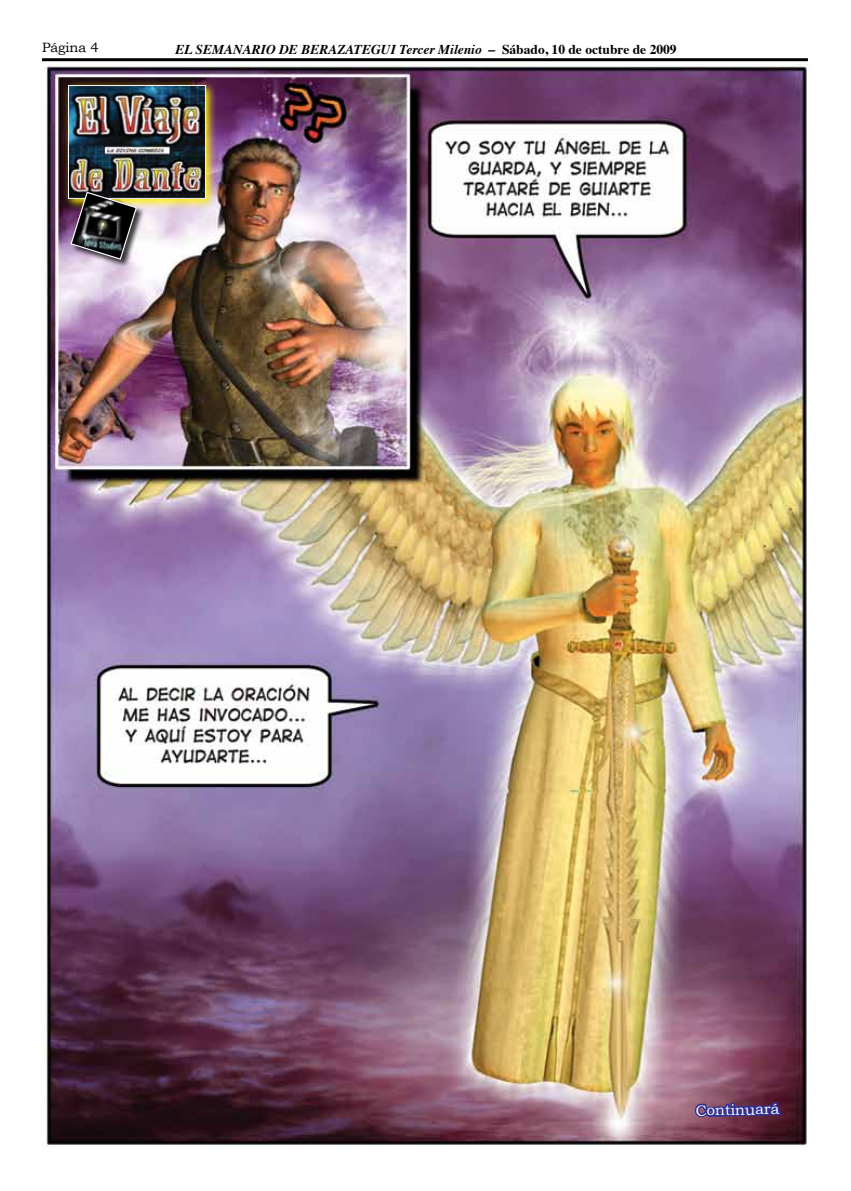
<style>
.page{position:relative;width:851px;height:1191px;background:#fff}
.page>*{position:absolute;margin:0;border:0;box-sizing:border-box;transform-origin:0 0}
.t1{font:15px "Bookman Old Style";color:#fff}
.t2{font:italic 700 13.5px "Times";color:#000}
.t3{font:13.5px "Bookman Old Style";color:#000}
.s1{font-style:normal}
</style>
<div class="page">
<hr style="left:42px;top:58px;width:765px;height:3px;background:#000">
<img style="left:42px;top:64px;width:765px;height:1082px">
<img style="left:63px;top:80px;width:154px;height:130px">
<img style="left:70px;top:87px;width:134px;height:110px">
<div style="left:68px;top:85px;width:138px;height:114px;border:1px solid #fff"></div>
<div style="left:71px;top:192px;width:75px;height:76px;background:#000;opacity:.75"></div>
<img style="left:70px;top:191px;width:68px;height:69px">
<svg style="left:692px;top:860px;width:90px;height:286px;background:#744565"></svg>
<p class="t3" style="left:42px;top:39px;width:58px">Página 4</p>
<p class="t2" style="left:175px;top:37px;width:502px">EL SEMANARIO DE BERAZATEGUI Tercer Milenio <span class="s1">– Sábado, 10 de octubre de 2009</span></p>
<p class="t1" style="left:695px;top:1101px;width:85px;rotate:-1deg">Continuará</p>
</div>
